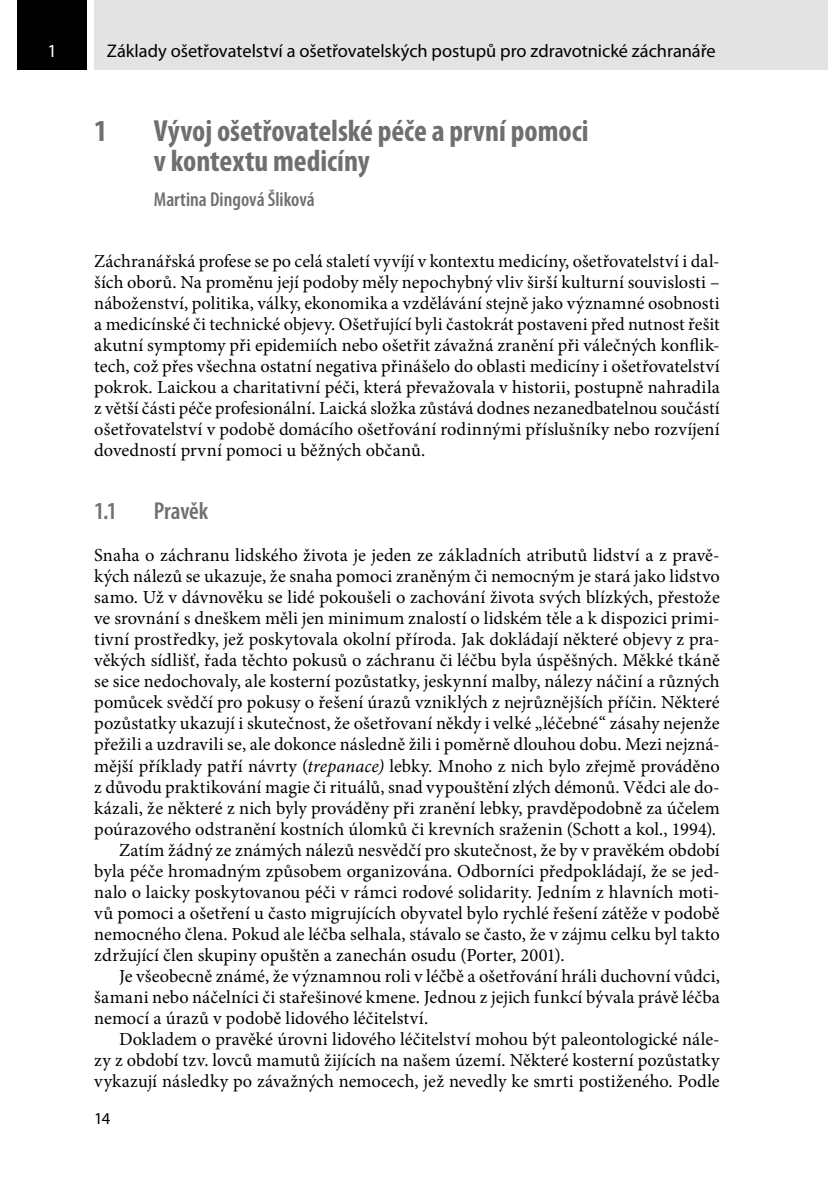
<style>
.page{position:relative;width:829px;height:1191px;background:#fff}
.page>*{position:absolute;margin:0;border:0;box-sizing:border-box;transform-origin:0 0}
._1_nadpis{font:700 condensed 30.62px/29.8px "Myriad Pro";color:#706f6f}
._2_2_nadpis{font:600 condensed 24.5px "Myriad Pro";letter-spacing:-.005em;color:#706f6f}
.autor_pod_nadpisem{font:600 condensed 20.12px "Myriad Pro";color:#706f6f}
.text_prvni{font:18.38px/21px "Minion Pro";letter-spacing:.005em;color:#000;text-align:justify}
.text{font:18.38px/21px "Minion Pro";color:#000;text-align:justify}
.t1{font:18.38px "Myriad Pro";letter-spacing:-.005em;color:#000}
.t2{font:18.38px "Myriad Pro";color:#fff}
.t3{font:16.62px "Myriad Pro";color:#000}
.s1{font-style:italic}
</style>
<div class="page">
<div style="left:94px;top:0;width:733px;height:69px;background:#e3e3e3"></div>
<div style="left:17px;top:0;width:70px;height:69px;background:#000"></div>
<p class="t2" style="left:47px;top:40px;width:11px">1</p>
<p class="t1" style="left:107px;top:40px;width:610px">Základy ošetřovatelství a ošetřovatelských postupů pro zdravotnické záchranáře</p>
<p class="_1_nadpis" style="left:94px;top:115px;width:15px">1</p>
<p class="_1_nadpis" style="left:154px;top:115px;width:436px">Vývoj ošetřovatelské péče a první pomoci v kontextu medicíny</p>
<p class="autor_pod_nadpisem" style="left:154px;top:187px;width:162px">Martina Dingová Šliková</p>
<p class="text_prvni" style="left:94px;top:251px;width:627px">Záchranářská profese se po celá staletí vyvíjí v kontextu medicíny, ošetřovatelství i dal&shy;ších oborů. Na proměnu její podoby měly nepochybný vliv širší kulturní souvislosti – náboženství, politika, války, ekonomika a vzdělávání stejně jako významné osobnosti a medicínské či technické objevy. Ošetřující byli častokrát postaveni před nutnost řešit akutní symptomy při epidemiích nebo ošetřit závažná zranění při válečných konflik&shy;tech, což přes všechna ostatní negativa přinášelo do oblasti medicíny i ošetřovatelství pokrok. Laickou a charitativní péči, která převažovala v historii, postupně nahradila z větší části péče profesionální. Laická složka zůstává dodnes nezanedbatelnou součástí ošetřovatelství v podobě domácího ošetřování rodinnými příslušníky nebo rozvíjení dovedností první pomoci u běžných občanů.</p>
<p class="_2_2_nadpis" style="left:94px;top:496px;width:24px">1.1</p>
<p class="_2_2_nadpis" style="left:154px;top:496px;width:56px">Pravěk</p>
<p class="text_prvni" style="left:94px;top:545px;width:627px">Snaha o záchranu lidského života je jeden ze základních atributů lidství a z pravě&shy;kých nálezů se ukazuje, že snaha pomoci zraněným či nemocným je stará jako lidstvo samo. Už v dávnověku se lidé pokoušeli o zachování života svých blízkých, přestože ve srovnání s dneškem měli jen minimum znalostí o lidském těle a k dispozici primi&shy;tivní prostředky, jež poskytovala okolní příroda. Jak dokládají některé objevy z pra&shy;věkých sídlišť, řada těchto pokusů o záchranu či léčbu byla úspěšných. Měkké tkáně se sice nedochovaly, ale kosterní pozůstatky, jeskynní malby, nálezy náčiní a různých pomůcek svědčí pro pokusy o řešení úrazů vzniklých z nejrůznějších příčin. Některé pozůstatky ukazují i skutečnost, že ošetřovaní někdy i velké „léčebné“ zásahy nejenže přežili a uzdravili se, ale dokonce následně žili i poměrně dlouhou dobu. Mezi nejzná&shy;mější příklady patří návrty (<span class="s1">trepanace)</span> lebky. Mnoho z nich bylo zřejmě prováděno z důvodu praktikování magie či rituálů, snad vypouštění zlých démonů. Vědci ale do&shy;kázali, že některé z nich byly prováděny při zranění lebky, pravděpodobně za účelem poúrazového odstranění kostních úlomků či krevních sraženin (Schott a kol., 1994).</p>
<p class="text" style="left:94px;top:839px;width:627px;text-indent:25px">Zatím žádný ze známých nálezů nesvědčí pro skutečnost, že by v pravěkém období byla péče hromadným způsobem organizována. Odborníci předpokládají, že se jed&shy;nalo o laicky poskytovanou péči v rámci rodové solidarity. Jedním z hlavních moti&shy;vů pomoci a ošetření u často migrujících obyvatel bylo rychlé řešení zátěže v podobě nemocného člena. Pokud ale léčba selhala, stávalo se často, že v zájmu celku byl takto zdržující člen skupiny opuštěn a zanechán osudu (Porter, 2001).</p>
<p class="text" style="left:94px;top:965px;width:627px;text-indent:25px">Je všeobecně známé, že významnou roli v léčbě a ošetřování hráli duchovní vůdci, šamani nebo náčelníci či stařešinové kmene. Jednou z jejich funkcí bývala právě léčba nemocí a úrazů v podobě lidového léčitelství.</p>
<p class="text" style="left:94px;top:1028px;width:627px;text-indent:25px">Dokladem o pravěké úrovni lidového léčitelství mohou být paleontologické nále&shy;zy z období tzv. lovců mamutů žijících na našem území. Některé kosterní pozůstatky vykazují následky po závažných nemocech, jež nevedly ke smrti postiženého. Podle</p>
<p class="t3" style="left:94px;top:1108px;width:18px">14</p>
</div>
